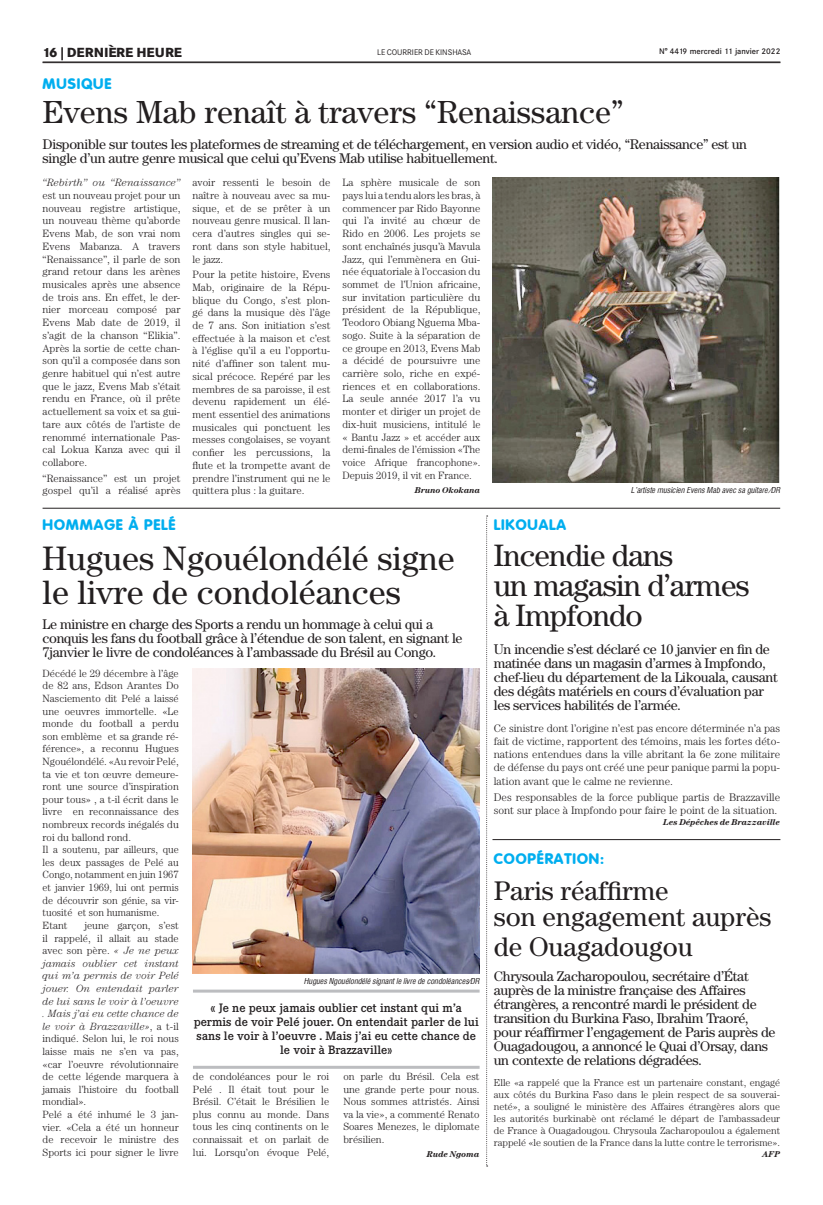
<style>
.page{position:relative;width:823px;height:1205px;background:#fff}
.page>*{position:absolute;margin:0;border:0;box-sizing:border-box;transform-origin:0 0}
.t1{font:34px/34px "Century";color:#231f20}
.t2{font:32px "Century";color:#231f20}
.t3{font:31px/30px "Century";letter-spacing:-.025em;color:#231f20}
.t4{font:27px/26px "Century";color:#231f20}
.t5{font:800 15px "Corporate Rounded";letter-spacing:.06em;color:#00aeef}
.t6{font:14px/14px "Century";letter-spacing:-.02em;color:#231f20}
.t7{font:800 13px "Corporate SBQ";letter-spacing:-.005em;color:#231f20}
.t8{font:500 12px/14px "Corporate EBQ";color:#231f20;text-align:center}
.t9{font:300 11px/13.2px "Century";color:#231f20;text-align:justify}
.t10{font:300 10.6px/12.7px "Century";color:#231f20;text-align:justify}
.t11{font:italic 300 10.6px "Century";color:#231f20}
.t12{font:300 10.5px/12.6px "Century";color:#231f20}
.t13{font:300 10px/12px "Century";color:#231f20;text-align:justify}
.t14{font:italic 700 8.5px "Century";color:#231f20}
.t15{font:italic 8px "Corporate Condensed";color:#231f20}
.t16{font:500 8px "Corporate SBQ";color:#231f20}
.t17{font:8px "Corporate SBQ";letter-spacing:-.01em;color:#231f20}
.s1{font-style:italic}
</style>
<div class="page">
<hr style="left:43px;top:62px;width:737px;height:1px;background:#231f20">
<img style="left:492px;top:178px;width:287px;height:305px">
<hr style="left:43px;top:508px;width:736px;height:1px;background:#231f20">
<hr style="left:193px;top:989px;width:286px;height:3px;background:#bcbdc0">
<hr style="left:193px;top:1066px;width:286px;height:3px;background:#bcbdc0">
<img style="left:193px;top:668px;width:286px;height:305px">
<svg style="left:486px;top:515px;width:1px;height:651px"></svg>
<hr style="left:492px;top:839px;width:288px;height:1px;background:#231f20">
<p class="t7" style="left:43px;top:44px;width:141px">16 | DERNIÈRE HEURE</p>
<p class="t17" style="left:377px;top:47px;width:96px">LE COURRIER DE KINSHASA</p>
<p class="t16" style="left:658px;top:46px;width:123px">N° 4419 mercredi 11 janvier 2022</p>
<h3 class="t5" style="left:43px;top:75px;width:70px">MUSIQUE</h3>
<h2 class="t2" style="left:43px;top:94px;width:582px">Evens Mab renaît à travers “Renaissance”</h2>
<h3 class="t6" style="left:43px;top:137px;width:705px">Disponible sur toutes les plateformes de streaming et de téléchargement, en version audio et vidéo, “Renaissance” est un single d’un autre genre musical que celui qu’Evens Mab utilise habituellement.</h3>
<p class="t11" style="left:43px;top:177px;width:139px">“Rebirth” ou “Renaissance”</p>
<p class="t10" style="left:43px;top:189px;width:139px">est un nouveau projet pour un nouveau registre artistique, un nouveau thème qu’aborde Evens Mab, de son vrai nom Evens Mabanza. A travers “Renaissance”, il parle de son grand retour dans les arènes musicales après une absence de trois ans. En effet, le der&shy;nier morceau composé par Evens Mab date de 2019, il s’agit de la chanson “Elikia”.<br>Après la sortie de cette chan&shy;son qu’il a composée dans son genre habituel qui n’est autre que le jazz, Evens Mab s’était rendu en France, où il prête actuellement sa voix et sa gui&shy;tare aux côtés de l’artiste de renommé internationale Pas&shy;cal Lokua Kanza avec qui il collabore.</p>
<p class="t10" style="left:43px;top:471px;width:139px">“Renaissance” est un projet gospel qu’il a réalisé après</p>
<p class="t10" style="left:192px;top:176px;width:139px">avoir ressenti le besoin de naître à nouveau avec sa mu&shy;sique, et de se prêter à un nouveau genre musical. Il lan&shy;cera d’autres singles qui se&shy;ront dans son style habituel, le jazz.</p>
<p class="t10" style="left:192px;top:268px;width:139px">Pour la petite histoire, Evens Mab, originaire de la Répu&shy;blique du Congo, s’est plon&shy;gé dans la musique dès l’âge de 7 ans. Son initiation s’est effectuée à la maison et c’est à l’église qu’il a eu l’opportu&shy;nité d’affiner son talent mu&shy;sical précoce. Repéré par les membres de sa paroisse, il est devenu rapidement un élé&shy;ment essentiel des animations musicales qui ponctuent les messes congolaises, se voyant confier les percussions, la flute et la trompette avant de prendre l’instrument qui ne le quittera plus : la guitare.</p>
<p class="t10" style="left:342px;top:176px;width:139px">La sphère musicale de son pays lui a tendu alors les bras, à commencer par Rido Bayonne qui l’a invité au chœur de Rido en 2006. Les projets se sont enchaînés jusqu’à Mavula Jazz, qui l’emmènera en Gui&shy;née équatoriale à l’occasion du sommet de l’Union africaine, sur invitation particulière du président de la République, Teodoro Obiang Nguema Mba&shy;sogo. Suite à la séparation de ce groupe en 2013, Evens Mab a décidé de poursuivre une carrière solo, riche en expé&shy;riences et en collaborations.<br>La seule année 2017 l’a vu monter et diriger un projet de dix-huit musiciens, intitulé le « Bantu Jazz » et accéder aux demi-finales de l’émission «The voice Afrique francophone».<br>Depuis 2019, il vit en France.</p>
<p class="t14" style="left:414px;top:485px;width:67px">Bruno Okokana</p>
<h3 class="t5" style="left:43px;top:516px;width:134px">HOMMAGE À PELÉ</h3>
<h1 class="t1" style="left:43px;top:541px;width:413px">Hugues Ngouélondélé signe le livre de condoléances</h1>
<h3 class="t6" style="left:43px;top:617px;width:421px">Le ministre en charge des Sports a rendu un hommage à celui qui a conquis les fans du football grâce à l’étendue de son talent, en signant le<br>7janvier le livre de condoléances à l’ambassade du Brésil au Congo.</h3>
<p class="t12" style="left:43px;top:667px;width:138px">Décédé le 29 décembre à l’âge de 82 ans, Edson Arantes Do<br>Nasciemento dit Pelé a laissé une oeuvres immortelle. «Le monde du football a perdu son emblème et sa grande ré&shy;férence», a reconnu Hugues<br>Ngouélondélé. «Au revoir Pelé, ta vie et ton œuvre demeure&shy;ront une source d’inspiration pour tous» , a t-il écrit dans le livre en reconnaissance des nombreux records inégalés du roi du ballond rond.<br>Il a soutenu, par ailleurs, que les deux passages de Pelé au<br>Congo, notamment en juin 1967 et janvier 1969, lui ont permis de découvrir son génie, sa vir&shy;tuosité et son humanisme.<br>Etant</p>
<p class="t12" style="left:43px;top:919px;width:138px;text-indent:42px">jeune garçon, s’est il rappelé, il allait au stade avec son père. <span class="s1">« Je ne peux jamais oublier cet instant qui m’a permis de voir Pelé jouer. On entendait parler de lui sans le voir à l’oeuvre . Mais j’ai eu cette chance de le voir à Brazzaville»</span>, a t-il indiqué. Selon lui, le roi nous laisse mais ne s’en va pas, «car l’oeuvre révolutionnaire de cette légende marquera à jamais l’histoire du football mondial».<br>Pelé a été inhumé le 3 jan&shy;vier. «Cela a été un honneur de recevoir le ministre des<br>Sports ici pour signer le livre</p>
<p class="t15" style="left:304px;top:976px;width:177px">Hugues Ngouélondélé signant le livre de condoléances/DR</p>
<p class="t8" style="left:193px;top:1001px;width:286px">« Je ne peux jamais oublier cet instant qui m’a permis de voir Pelé jouer. On entendait parler de lui sans le voir à l’oeuvre . Mais j’ai eu cette chance de le voir à Brazzaville»</p>
<p class="t12" style="left:193px;top:1070px;width:138px;text-align:justify">de condoléances pour le roi Pelé . Il était tout pour le Brésil. C’était le Brésilien le plus connu au monde. Dans tous les cinq continents on le connaissait et on parlait de lui. Lorsqu’on évoque Pelé,</p>
<p class="t12" style="left:343px;top:1070px;width:138px;text-align:justify">on parle du Brésil. Cela est une grande perte pour nous.<br>Nous sommes attristés. Ainsi va la vie», a commenté Renato Soares Menezes, le diplomate brésilien.</p>
<p class="t14" style="left:426px;top:1149px;width:54px">Rude Ngoma</p>
<p class="t15" style="left:630px;top:485px;width:151px">L’artiste musicien Evens Mab avec sa guitare /DR</p>
<h3 class="t5" style="left:493px;top:516px;width:74px">LIKOUALA</h3>
<h3 class="t3" style="left:493px;top:540px;width:257px">Incendie dans<br>un magasin d’armes à Impfondo</h3>
<h3 class="t6" style="left:493px;top:642px;width:285px">Un incendie s’est déclaré ce 10 janvier en fin de matinée dans un magasin d’armes à Impfondo, chef-lieu du département de la Likouala, causant des dégâts matériels en cours d’évaluation par les services habilités de l’armée.</h3>
<p class="t9" style="left:493px;top:721px;width:288px">Ce sinistre dont l’origine n’est pas encore déterminée n’a pas fait de victime, rapportent des témoins, mais les fortes déto&shy;nations entendues dans la ville abritant la 6e zone militaire de défense du pays ont créé une peur panique parmi la popu&shy;lation avant que le calme ne revienne.</p>
<p class="t9" style="left:493px;top:790px;width:288px">Des responsables de la force publique partis de Brazzaville sont sur place à Impfondo pour faire le point de la situation.</p>
<p class="t14" style="left:663px;top:817px;width:118px">Les Dépêches de Brazzaville</p>
<h3 class="t5" style="left:493px;top:850px;width:112px">COOPÉRATION:</h3>
<h3 class="t4" style="left:493px;top:877px;width:279px">Paris réaffirme<br>son engagement auprès</h3>
<h3 class="t4" style="left:493px;top:933px;width:200px">de Ouagadougou</h3>
<p class="t6" style="left:493px;top:969px;width:283px">Chrysoula Zacharopoulou, secrétaire d’État auprès de la ministre française des Affaires étrangères, a rencontré mardi le président de transition du Burkina Faso, Ibrahim Traoré, pour réaffirmer l’engagement de Paris auprès de Ouagadougou, a annoncé le Quai d’Orsay, dans un contexte de relations dégradées.</p>
<p class="t13" style="left:493px;top:1076px;width:288px">Elle «a rappelé que la France est un partenaire constant, engagé aux côtés du Burkina Faso dans le plein respect de sa souverai&shy;neté», a souligné le ministère des Affaires étrangères alors que les autorités burkinabè ont réclamé le départ de l’ambassadeur de France à Ouagadougou. Chrysoula Zacharopoulou a également rappelé «le soutien de la France dans la lutte contre le terrorisme».</p>
<p class="t14" style="left:762px;top:1148px;width:19px">AFP</p>
</div>
